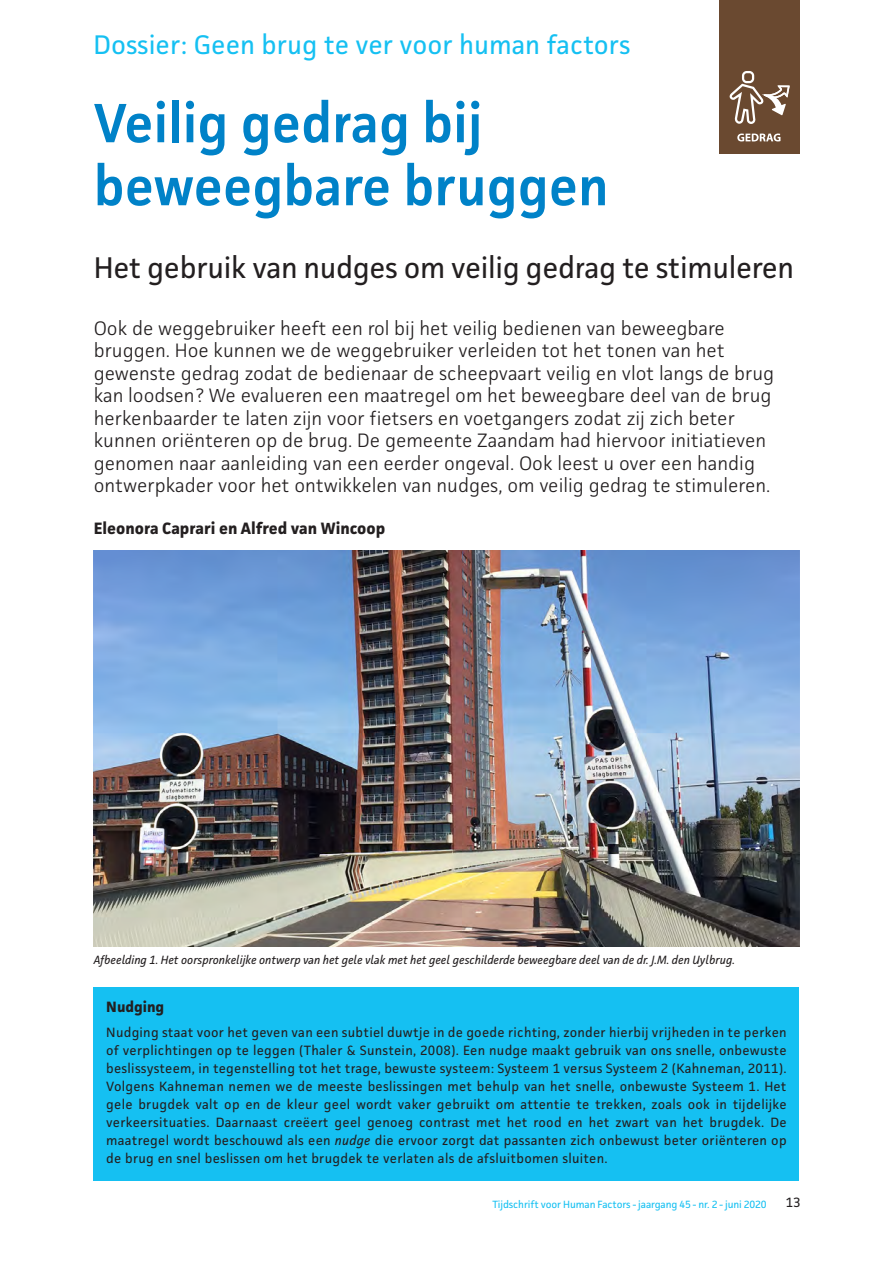
<style>
.page{position:relative;width:893px;height:1263px;background:#fff}
.page>*{position:absolute;margin:0;border:0;box-sizing:border-box;transform-origin:0 0}
.basistekst_TvE{font:600 55.5px "Facit";color:#0082c8}
.subkop_TvE{font:30px "Facit";letter-spacing:-.01em;color:#231f20}
.dossiernaam_TvE{font:27px "Facit";color:#15c0f2}
.intro_TvE{font:300 19.5px/22.5px "Facit";color:#231f20}
.auteurs_TvE{font:700 16.5px "Facit";color:#231f20}
.kop1_TvE{font:700 15px "Facit";color:#231f20}
.basistekst_TvE-2{font:13.5px/18px "Facit";letter-spacing:.02em;color:#231f20;text-align:justify}
.bijschrift-onder_TvE{font:italic 12px "Facit";color:#231f20}
.t1{font:10.5px "Facit";letter-spacing:-.01em;color:#15c0f2}
.s1{font-style:italic}
</style>
<div class="page">
<div style="left:719px;top:0;width:80px;height:154px;background:#6a4930"></div>
<svg style="left:737px;top:134px;width:43px;height:7px"></svg>
<svg style="left:729px;top:71px;width:61px;height:53px"></svg>
<div style="left:94px;top:987px;width:705px;height:194px;background:#15c0f2"></div>
<img style="left:94px;top:551px;width:705px;height:396px">
<p class="dossiernaam_TvE" style="left:94px;top:27px;width:538px">Dossier: Geen brug te ver voor human factors</p>
<p class="basistekst_TvE" style="left:94px;top:88px;width:390px">Veilig gedrag bij</p>
<p class="basistekst_TvE" style="left:94px;top:151px;width:516px">beweegbare bruggen</p>
<p class="subkop_TvE" style="left:94px;top:249px;width:702px">Het gebruik van nudges om veilig gedrag te stimuleren</p>
<p class="intro_TvE" style="left:94px;top:316px;width:682px">Ook de weggebruiker heeft een rol bij het veilig bedienen van beweegbare bruggen. Hoe kunnen we de weggebruiker verleiden tot het tonen van het gewenste gedrag zodat de bedienaar de scheepvaart veilig en vlot langs de brug kan loodsen? We evalueren een maatregel om het beweegbare deel van de brug herkenbaarder te laten zijn voor fietsers en voetgangers zodat zij zich beter kunnen oriënteren op de brug. De gemeente Zaandam had hiervoor initiatieven genomen naar aanleiding van een eerder ongeval. Ook leest u over een handig ontwerpkader voor het ontwikkelen van nudges, om veilig gedrag te stimuleren.</p>
<p class="auteurs_TvE" style="left:94px;top:518px;width:293px">Eleonora Caprari en Alfred van Wincoop</p>
<p class="bijschrift-onder_TvE" style="left:94px;top:953px;width:643px">Afbeelding 1. Het oorspronkelijke ontwerp van het gele vlak met het geel geschilderde beweegbare deel van de dr. J.M. den Uylbrug.</p>
<p class="kop1_TvE" style="left:106px;top:997px;width:59px">Nudging</p>
<p class="basistekst_TvE-2" style="left:106px;top:1023px;width:682px">Nudging staat voor het geven van een subtiel duwtje in de goede richting, zonder hierbij vrijheden in te perken of verplichtingen op te leggen (Thaler &amp; Sunstein, 2008). Een nudge maakt gebruik van ons snelle, onbewuste beslissysteem, in tegenstelling tot het trage, bewuste systeem: Systeem 1 versus Systeem 2 (Kahneman, 2011).<br>Volgens Kahneman nemen we de meeste beslissingen met behulp van het snelle, onbewuste Systeem 1. Het gele brugdek valt op en de kleur geel wordt vaker gebruikt om attentie te trekken, zoals ook in tijdelijke verkeersituaties. Daarnaast creëert geel genoeg contrast met het rood en het zwart van het brugdek. De maatregel wordt beschouwd als een <span class="s1">nudge</span> die ervoor zorgt dat passanten zich onbewust beter oriënteren op de brug en snel beslissen om het brugdek te verlaten als de afsluitbomen sluiten.</p>
<p class="t1" style="left:492px;top:1197px;width:276px">Tijdschrift voor Human Factors - jaargang 45 - nr. 2 - juni 2020</p>
<p class="basistekst_TvE-2" style="left:786px;top:1193px;width:16px">13</p>
</div>
